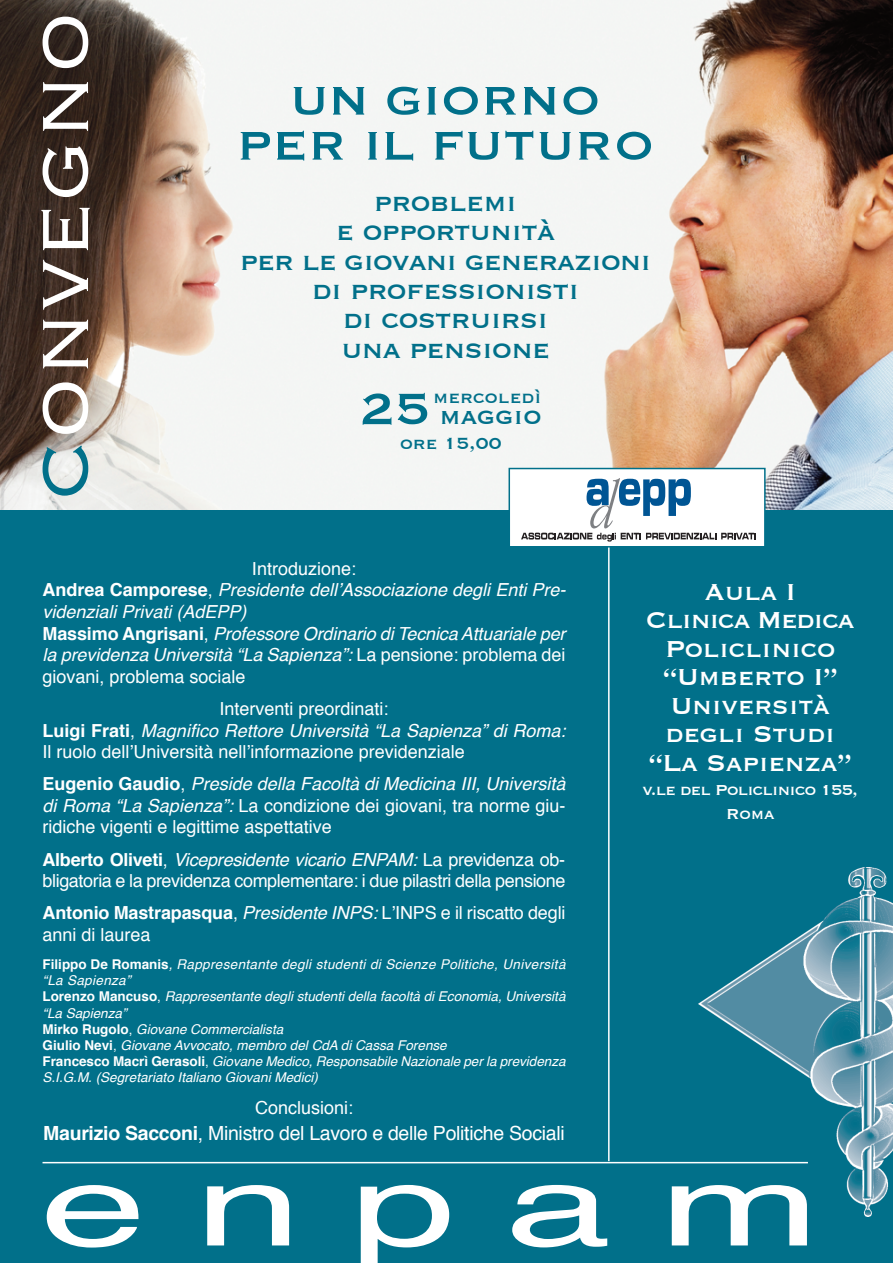
<style>
.page{position:relative;width:893px;height:1263px;background:#fff}
.page>*{position:absolute;margin:0;border:0;box-sizing:border-box;transform-origin:0 0}
.t1{font:112.95px "Helvetica";letter-spacing:.25em;color:#fff;scale:1.7 1}
.t2{font:300 85.5px "Copperplate";color:#fff}
.t3{font:52.5px/45px "Copperplate";letter-spacing:.015em;color:#01708a;text-align:center}
.t4{font:32.25px/29.4px "Copperplate";letter-spacing:-.02em;color:#01708a;text-align:center}
.t5{font:30px/28.5px "Copperplate";letter-spacing:-.01em;color:#fff;text-align:center}
.t6{font:29.7px "Copperplate";color:#01708a}
.t7{font:21.15px "Copperplate";color:#01708a}
.t8{font:21px "Copperplate";color:#01708a}
.t9{font:19.5px "Helvetica";letter-spacing:-.015em;color:#fff}
.t10{font:18.75px/24px "Copperplate";letter-spacing:-.04em;color:#fff;text-align:center}
.t11{font:18px/21.6px "Helvetica";color:#fff}
.t12{font:italic 18px/21.6px "Helvetica";color:#fff}
.t13{font:18px/21.6px "Helvetica";letter-spacing:-.02em;color:#fff}
.t14{font:italic 13.5px/16.2px "Helvetica";color:#fff}
.s1{color:#01708a}
.s2{font-size:57.6px}
.s3{font-style:normal}
.s4{font-weight:700;font-style:normal}
.s5{font-weight:700}
.s6{font-style:italic}
</style>
<div class="page">
<img style="left:0;top:0;width:893px;height:510px">
<div style="left:0;top:510px;width:893px;height:753px;background:#01708a"></div>
<hr style="left:608px;top:510px;width:2px;height:651px;background:#fff">
<div style="left:510px;top:469px;width:254px;height:77px;background:#fff"></div>
<svg style="left:521px;top:478px;width:235px;height:64px"></svg>
<div style="left:508px;top:468px;width:258px;height:79px;border:2px solid #01708a"></div>
<img style="left:698px;top:867px;width:195px;height:350px">
<hr style="left:43px;top:1162px;width:765px;height:1px;background:#fff">
<h2 class="t2" style="left:23px;top:501px;width:491px;rotate:-90deg"><span class="s1">C</span>ONVEGNO</h2>
<h3 class="t3" style="left:237px;top:79px;width:419px">UN GIORNO<br>PER IL FUTURO</h3>
<h3 class="t4" style="left:240px;top:188px;width:412px">problemi<br>e opportunità<br>per le giovani generazioni di professionisti<br>di costruirsi<br>una pensione</h3>
<h3 class="t7" style="left:433px;top:387px;width:110px">mercoledì</h3>
<h3 class="t6" style="left:360px;top:401px;width:183px"><span class="s2">25</span> maggio</h3>
<h3 class="t8" style="left:400px;top:433px;width:103px">ore 15,00</h3>
<p class="t12" style="left:43px;top:559px;width:524px;text-indent:209px"><span class="s3">Introduzione:<br></span><span class="s4">Andrea Camporese</span><span class="s3">,</span> Presidente dell’Associazione degli Enti Pre&shy;videnziali Privati (AdEPP)<br><span class="s4">Massimo Angrisani</span><span class="s3">,</span> Professore Ordinario di Tecnica Attuariale per la previdenza Università “La Sapienza”: <span class="s3">La pensione: problema dei giovani, problema sociale</span></p>
<h3 class="t11" style="left:43px;top:699px;width:524px;text-indent:177px">Interventi preordinati:<br><span class="s5">Luigi Frati</span>, <span class="s6">Magnifico Rettore Università “La Sapienza” di Roma:<br></span>Il ruolo dell’Università nell’informazione previdenziale</h3>
<h3 class="t11" style="left:43px;top:774px;width:524px;text-align:justify"><span class="s5">Eugenio Gaudio</span>, <span class="s6">Preside della Facoltà di Medicina III, Università di Roma “La Sapienza”:</span> La condizione dei giovani, tra norme giu&shy;ridiche vigenti e legittime aspettative</h3>
<h3 class="t13" style="left:43px;top:850px;width:524px"><span class="s5">Alberto Oliveti</span>, <span class="s6">Vicepresidente vicario ENPAM:</span> La previdenza ob&shy;bligatoria e la previdenza complementare: i due pilastri della pensione</h3>
<h3 class="t11" style="left:43px;top:903px;width:524px"><span class="s5">Antonio Mastrapasqua</span>, <span class="s6">Presidente INPS:</span> L’INPS e il riscatto degli anni di laurea</h3>
<p class="t14" style="left:42px;top:957px;width:525px"><span class="s4">Filippo De Romanis</span>, Rappresentante degli studenti di Scienze Politiche, Università “La Sapienza”<br><span class="s4">Lorenzo Mancuso</span><span class="s3">,</span> Rappresentante degli studenti della facoltà di Economia, Università “La Sapienza”<br><span class="s4">Mirko Rugolo</span><span class="s3">,</span> Giovane Commercialista<br><span class="s4">Giulio Nevi</span><span class="s3">,</span> Giovane Avvocato, membro del CdA di Cassa Forense<br><span class="s4">Francesco Macrì Gerasoli</span><span class="s3">,</span> Giovane Medico, Responsabile Nazionale per la previdenza S.I.G.M. (Segretariato Italiano Giovani Medici)</p>
<h3 class="t11" style="left:255px;top:1098px;width:100px">Conclusioni:</h3>
<h3 class="t9" style="left:43px;top:1125px;width:523px"><span class="s5">Maurizio Sacconi</span>, Ministro del Lavoro e delle Politiche Sociali</h3>
<h3 class="t5" style="left:646px;top:578px;width:210px">Aula I<br>Clinica Medica<br>Policlinico “Umberto I”<br>Università degli Studi “La Sapienza”</h3>
<h3 class="t10" style="left:642px;top:778px;width:217px">v.le del Policlinico 155,<br>Roma</h3>
<h1 class="t1" style="left:40px;top:1158px;width:460px">enpam</h1>
</div>
